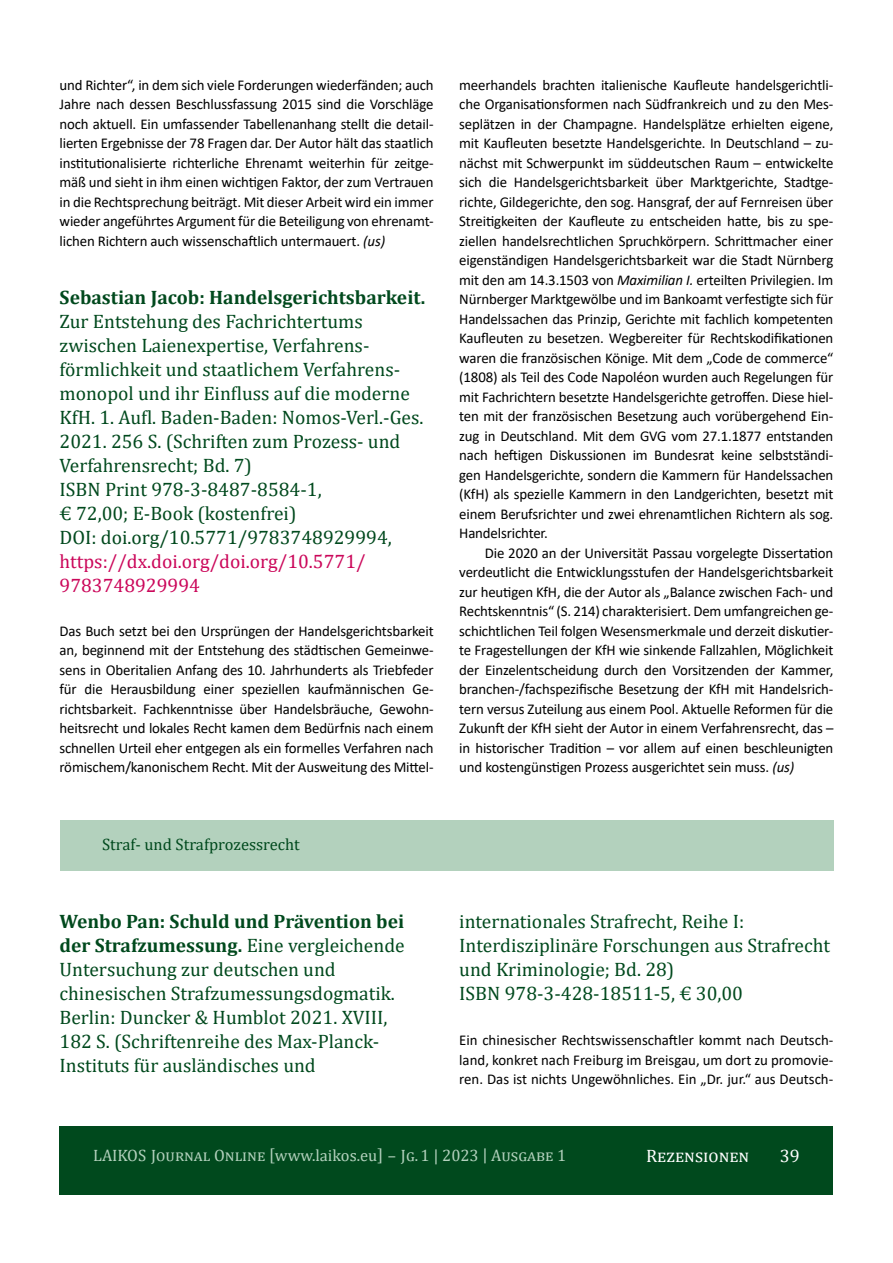
<style>
.page{position:relative;width:893px;height:1263px;background:#fff}
.page>*{position:absolute;margin:0;border:0;box-sizing:border-box;transform-origin:0 0}
.Ü1_ohneEinzug{font:19.5px/24px "Cambria";color:#00491d}
.t1{font:18px "Cambria";color:#fff}
.t2{font:16.5px "Cambria";color:#b3d1bd}
.Rechtsprech_Rubrik{font:16.5px "Cambria";color:#00491d}
.Text_ZeileVor{font:15px/19.5px "Calibri";letter-spacing:-.01em;color:#000;text-align:justify}
.Text_mE{font:15px/19.5px "Calibri";letter-spacing:-.01em;color:#000;text-align:justify}
.s1{font-style:italic}
.s2{font-weight:700}
.s3{color:#cb075a}
</style>
<div class="page">
<div style="left:60px;top:1127px;width:773px;height:68px;background:#00491d"></div>
<div style="left:60px;top:820px;width:773px;height:51px;background:#b3d1bd"></div>
<p class="Text_mE" style="left:60px;top:75px;width:376px">und Richter“, in dem sich viele Forderungen wiederfänden; auch Jahre nach dessen Beschlussfassung 2015 sind die Vorschläge noch aktuell. Ein umfassender Tabellenanhang stellt die detail&shy;lierten Ergebnisse der 78 Fragen dar. Der Autor hält das staatlich institutionalisierte richterliche Ehrenamt weiterhin für zeitge&shy;mäß und sieht in ihm einen wichtigen Faktor, der zum Vertrauen in die Rechtsprechung beiträgt. Mit dieser Arbeit wird ein immer wieder angeführtes Argument für die Beteiligung von ehrenamt&shy;lichen Richtern auch wissenschaftlich untermauert. <span class="s1">(us)</span></p>
<p class="Ü1_ohneEinzug" style="left:60px;top:285px;width:367px"><span class="s2">Sebastian Jacob: Handelsgerichtsbarkeit.<br></span>Zur Entstehung des Fachrichtertums zwischen Laienexpertise, Verfahrens&shy;förmlichkeit und staatlichem Verfahrens&shy;monopol und ihr Einfluss auf die moderne KfH. 1. Aufl. Baden-Baden: Nomos-Verl.-Ges.<br>2021. 256 S. (Schriften zum Prozess- und Verfahrensrecht; Bd. 7)<br>ISBN Print 978-3-8487-8584-1,<br>€ 72,00; E-Book (kostenfrei)<br>DOI: doi.org/10.5771/9783748929994, <span class="s3">https://dx.doi.org/doi.org/10.5771/ 9783748929994</span></p>
<p class="Text_ZeileVor" style="left:60px;top:621px;width:376px">Das Buch setzt bei den Ursprüngen der Handelsgerichtsbarkeit an, beginnend mit der Entstehung des städtischen Gemeinwe&shy;sens in Oberitalien Anfang des 10. Jahrhunderts als Triebfeder für die Herausbildung einer speziellen kaufmännischen Ge&shy;richtsbarkeit. Fachkenntnisse über Handelsbräuche, Gewohn&shy;heitsrecht und lokales Recht kamen dem Bedürfnis nach einem schnellen Urteil eher entgegen als ein formelles Verfahren nach römischem/kanonischem Recht. Mit der Ausweitung des Mittel-</p>
<p class="Rechtsprech_Rubrik" style="left:102px;top:835px;width:199px">Straf- und Strafprozessrecht</p>
<p class="Text_ZeileVor" style="left:459px;top:75px;width:376px">meerhandels brachten italienische Kaufleute handelsgerichtli&shy;che Organisationsformen nach Südfrankreich und zu den Mes&shy;seplätzen in der Champagne. Handelsplätze erhielten eigene, mit Kaufleuten besetzte Handelsgerichte. In Deutschland – zu&shy;nächst mit Schwerpunkt im süddeutschen Raum – entwickelte sich die Handelsgerichtsbarkeit über Marktgerichte, Stadtge&shy;richte, Gildegerichte, den sog. Hansgraf, der auf Fernreisen über Streitigkeiten der Kaufleute zu entscheiden hatte, bis zu spe&shy;ziellen handelsrechtlichen Spruchkörpern. Schrittmacher einer eigenständigen Handelsgerichtsbarkeit war die Stadt Nürnberg mit den am 14.3.1503 von <span class="s1">Maximilian I.</span> erteilten Privilegien. Im Nürnberger Marktgewölbe und im Bankoamt verfestigte sich für Handelssachen das Prinzip, Gerichte mit fachlich kompetenten Kaufleuten zu besetzen. Wegbereiter für Rechtskodifikationen waren die französischen Könige. Mit dem „Code de commerce“ (1808) als Teil des Code Napoléon wurden auch Regelungen für mit Fachrichtern besetzte Handelsgerichte getroffen. Diese hiel&shy;ten mit der französischen Besetzung auch vorübergehend Ein&shy;zug in Deutschland. Mit dem GVG vom 27.1.1877 entstanden nach heftigen Diskussionen im Bundesrat keine selbstständi&shy;gen Handelsgerichte, sondern die Kammern für Handelssachen (KfH) als spezielle Kammern in den Landgerichten, besetzt mit einem Berufsrichter und zwei ehrenamtlichen Richtern als sog.<br>Handelsrichter.</p>
<p class="Text_mE" style="left:459px;top:543px;width:376px;text-indent:26px">Die 2020 an der Universität Passau vorgelegte Dissertation verdeutlicht die Entwicklungsstufen der Handelsgerichtsbarkeit zur heutigen KfH, die der Autor als „Balance zwischen Fach- und Rechtskenntnis“ (S. 214) charakterisiert. Dem umfangreichen ge&shy;schichtlichen Teil folgen Wesensmerkmale und derzeit diskutier&shy;te Fragestellungen der KfH wie sinkende Fallzahlen, Möglichkeit der Einzelentscheidung durch den Vorsitzenden der Kammer, branchen-/fachspezifische Besetzung der KfH mit Handelsrich&shy;tern versus Zuteilung aus einem Pool. Aktuelle Reformen für die Zukunft der KfH sieht der Autor in einem Verfahrensrecht, das – in historischer Tradition – vor allem auf einen beschleunigten und kostengünstigen Prozess ausgerichtet sein muss. <span class="s1">(us)</span></p>
<p class="Ü1_ohneEinzug" style="left:60px;top:909px;width:347px"><span class="s2">Wenbo Pan: Schuld und Prävention bei der Strafzumessung.</span> Eine vergleichende Untersuchung zur deutschen und chinesischen Strafzumessungsdogmatik.<br>Berlin: Duncker &amp; Humblot 2021. XVIII, 182 S. (Schriftenreihe des Max-Planck-Instituts für ausländisches und</p>
<p class="Ü1_ohneEinzug" style="left:459px;top:909px;width:372px">internationales Strafrecht, Reihe I:<br>Interdisziplinäre Forschungen aus Strafrecht und Kriminologie; Bd. 28)<br>ISBN 978-3-428-18511-5, € 30,00</p>
<p class="Text_ZeileVor" style="left:459px;top:1030px;width:376px">Ein chinesischer Rechtswissenschaftler kommt nach Deutsch&shy;land, konkret nach Freiburg im Breisgau, um dort zu promovie&shy;ren. Das ist nichts Ungewöhnliches. Ein „Dr. jur.“ aus Deutsch-</p>
<p class="t2" style="left:93px;top:1146px;width:475px">LAIKOS Journal Online [www.laikos.eu] – Jg. 1 | 2023 | Ausgabe 1</p>
<p class="t1" style="left:646px;top:1146px;width:105px">Rezensionen</p>
<p class="t1" style="left:780px;top:1145px;width:21px">39</p>
</div>
